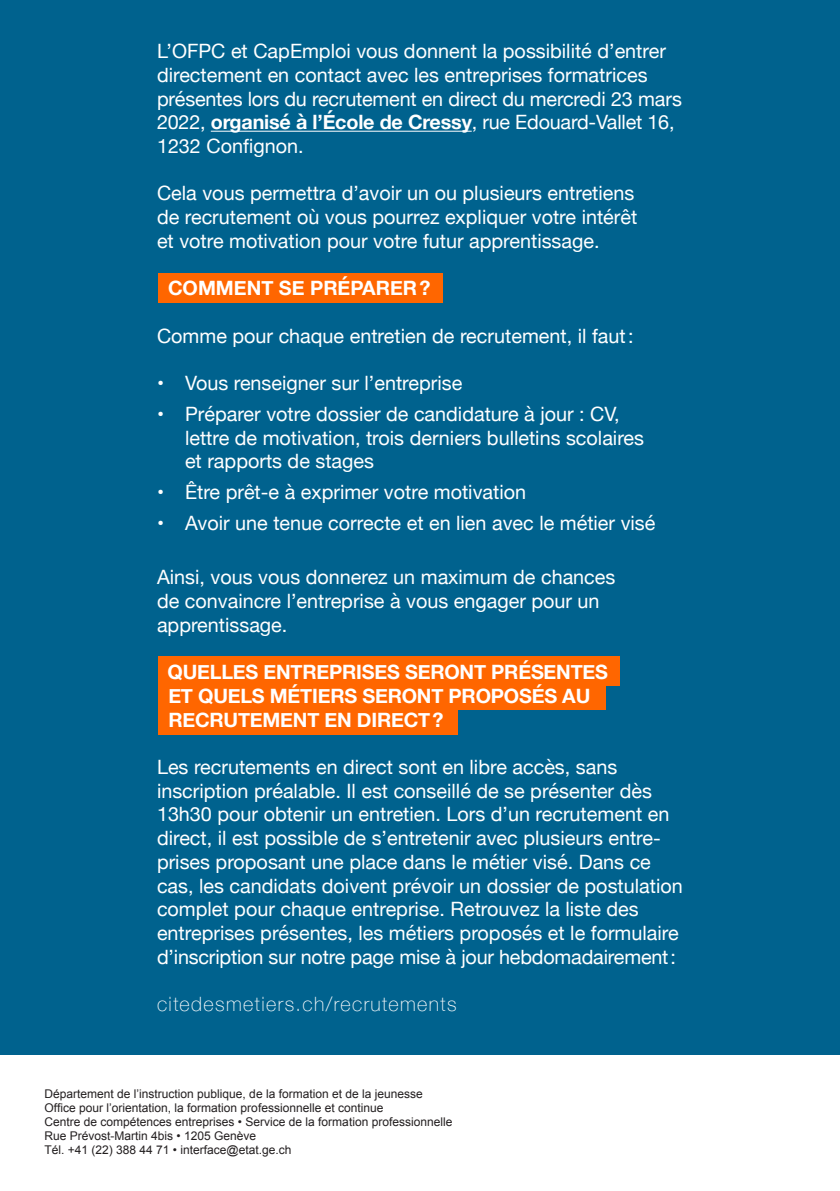
<style>
.page{position:relative;width:840px;height:1191px;background:#fff}
.page>*{position:absolute;margin:0;border:0;box-sizing:border-box;transform-origin:0 0}
.t1{font:19.8px/23.8px "Helvetica Neue";color:#fff}
.t2{font:700 19.8px/23.8px "Helvetica Neue";letter-spacing:-.01em;color:#fff}
.t3{font:100 19.8px "Helvetica Neue";letter-spacing:.07em;color:#fff}
.t4{font:12px "Arial";color:#231f20}
.s1{font-weight:700}
</style>
<div class="page">
<div style="left:0;top:0;width:839px;height:1054px;background:#00628e"></div>
<div style="left:158px;top:273px;width:284px;height:29px;background:#f60"></div>
<div style="left:158px;top:656px;width:461px;height:30px;background:#f60"></div>
<div style="left:158px;top:705px;width:299px;height:30px;background:#f60"></div>
<div style="left:158px;top:680px;width:447px;height:30px;background:#f60"></div>
<hr style="left:211px;top:131px;width:260px;height:1px;background:#fff">
<p class="t1" style="left:157px;top:40px;width:526px">L’OFPC et CapEmploi vous donnent la possibilité d’entrer directement en contact avec les entreprises formatrices présentes lors du recrutement en direct du mercredi 23 mars 2022, <span class="s1">organisé à l’École de Cressy</span>, rue Edouard-Vallet 16, 1232 Confignon.</p>
<p class="t1" style="left:157px;top:183px;width:481px">Cela vous permettra d’avoir un ou plusieurs entretiens de recrutement où vous pourrez expliquer votre intérêt et votre motivation pour votre futur apprentissage.</p>
<p class="t2" style="left:168px;top:277px;width:264px">COMMENT SE PRÉPARER?</p>
<p class="t1" style="left:157px;top:325px;width:478px">Comme pour chaque entretien de recrutement, il faut:</p>
<p class="t1" style="left:157px;top:372px;width:307px">• Vous renseigner sur l’entreprise</p>
<p class="t1" style="left:185px;top:403px;width:460px;text-indent:-28px">• Préparer votre dossier de candidature à jour : CV, lettre de motivation, trois derniers bulletins scolaires et rapports de stages</p>
<p class="t1" style="left:157px;top:481px;width:370px">• Être prêt-e à exprimer votre motivation</p>
<p class="t1" style="left:157px;top:512px;width:499px">• Avoir une tenue correcte et en lien avec le métier visé</p>
<p class="t1" style="left:157px;top:566px;width:459px">Ainsi, vous vous donnerez un maximum de chances de convaincre l’entreprise à vous engager pour un apprentissage.</p>
<p class="t2" style="left:167px;top:660px;width:441px">QUELLES ENTREPRISES SERONT PRÉSENTES<br>ET QUELS MÉTIERS SERONT PROPOSÉS AU<br>RECRUTEMENT EN DIRECT?</p>
<p class="t1" style="left:157px;top:756px;width:527px">Les recrutements en direct sont en libre accès, sans inscription préalable. Il est conseillé de se présenter dès 13h30 pour obtenir un entretien. Lors d’un recrutement en direct, il est possible de s’entretenir avec plusieurs entre&shy;prises proposant une place dans le métier visé. Dans ce cas, les candidats doivent prévoir un dossier de postulation complet pour chaque entreprise. Retrouvez la liste des entreprises présentes, les métiers proposés et le formulaire d’inscription sur notre page mise à jour hebdomadairement:</p>
<p class="t3" style="left:157px;top:989px;width:301px">citedesmetiers.ch/recrutements</p>
<p class="t4" style="left:44px;top:1085px;width:380px">Département de l’instruction publique, de la formation et de la jeunesse</p>
<p class="t4" style="left:44px;top:1099px;width:340px">Office pour l’orientation, la formation professionnelle et continue</p>
<p class="t4" style="left:44px;top:1114px;width:409px">Centre de compétences entreprises • Service de la formation professionnelle</p>
<p class="t4" style="left:44px;top:1128px;width:213px">Rue Prévost-Martin 4bis • 1205 Genève</p>
<p class="t4" style="left:44px;top:1142px;width:248px">Tél. +41 (22) 388 44 71 • interface@etat.ge.ch</p>
</div>
